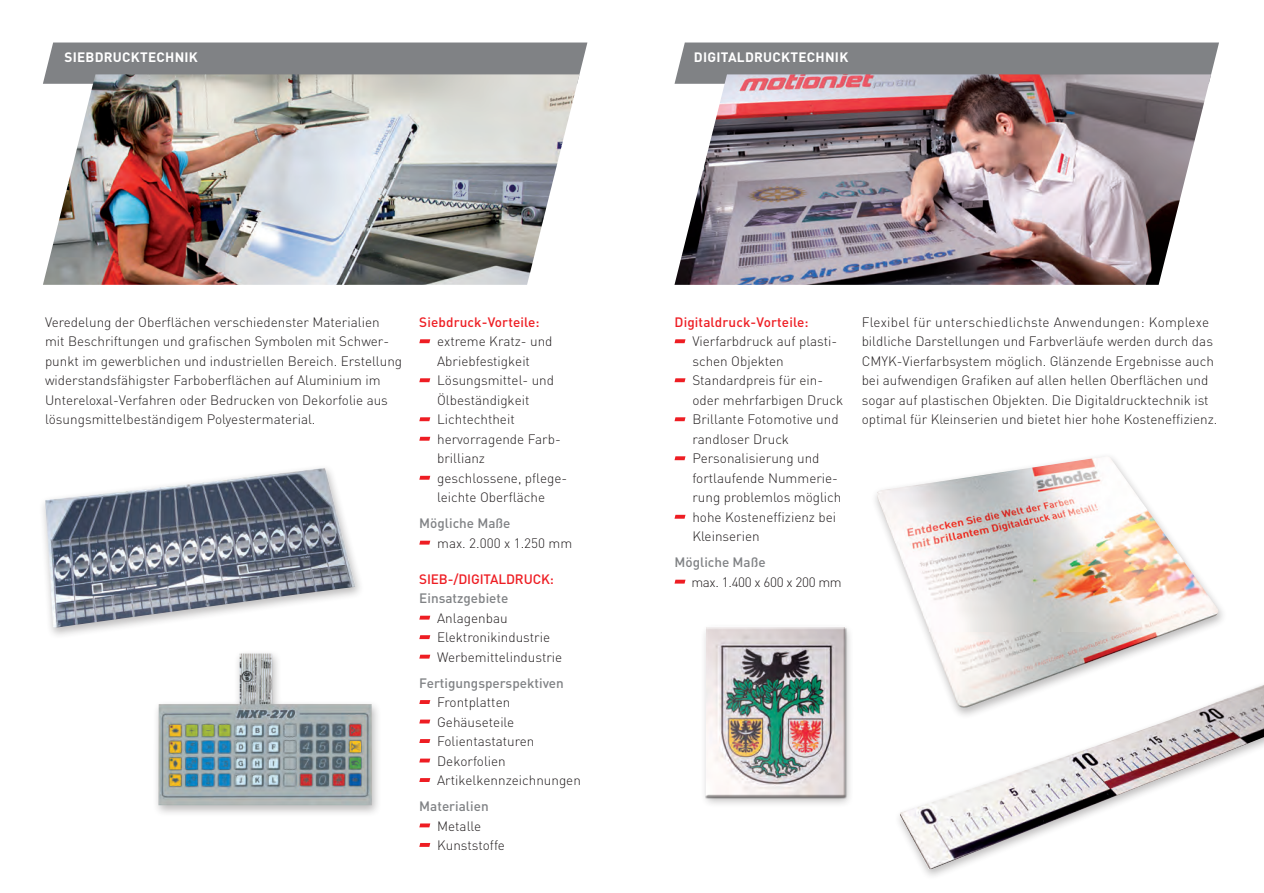
<style>
.page{position:relative;width:1264px;height:893px;background:#fff}
.page>*{position:absolute;margin:0;border:0;box-sizing:border-box;transform-origin:0 0}
.t1{font:300 13.5px/19.5px "DIN";color:#231f20}
.t2{font:500 13.5px "DIN";color:#808285}
.t3{font:500 13.5px "DIN";letter-spacing:-.01em;color:#ee1d23}
.t4{font:700 13.5px "DIN";letter-spacing:.02em;color:#fff}
.t5{font:300 13.5px "DIN";letter-spacing:-.025em;color:#231f20}
</style>
<div class="page">
<div style="left:45px;top:43px;width:542px;height:33px;background:#808285"></div>
<div style="left:677px;top:43px;width:542px;height:32px;background:#808285"></div>
<img style="left:43px;top:74px;width:536px;height:211px">
<img style="left:674px;top:74px;width:537px;height:211px">
<div style="left:152px;top:649px;width:229px;height:168px;background:#231f20;opacity:.3"></div>
<img style="left:158px;top:653px;width:214px;height:152px">
<svg style="left:419px;top:339px;width:11px;height:4px"></svg>
<svg style="left:419px;top:378px;width:11px;height:4px"></svg>
<svg style="left:419px;top:417px;width:11px;height:4px"></svg>
<svg style="left:419px;top:437px;width:11px;height:4px"></svg>
<svg style="left:419px;top:476px;width:11px;height:4px"></svg>
<svg style="left:419px;top:541px;width:11px;height:4px"></svg>
<svg style="left:419px;top:616px;width:11px;height:4px"></svg>
<svg style="left:419px;top:635px;width:11px;height:4px"></svg>
<svg style="left:419px;top:655px;width:11px;height:4px"></svg>
<svg style="left:419px;top:700px;width:11px;height:4px"></svg>
<svg style="left:419px;top:720px;width:11px;height:3px"></svg>
<svg style="left:419px;top:739px;width:11px;height:4px"></svg>
<svg style="left:419px;top:759px;width:11px;height:3px"></svg>
<svg style="left:419px;top:778px;width:11px;height:4px"></svg>
<svg style="left:419px;top:823px;width:11px;height:4px"></svg>
<svg style="left:419px;top:843px;width:11px;height:4px"></svg>
<img style="left:45px;top:468px;width:310px;height:160px">
<svg style="left:674px;top:339px;width:11px;height:4px"></svg>
<svg style="left:674px;top:378px;width:11px;height:4px"></svg>
<svg style="left:674px;top:417px;width:11px;height:4px"></svg>
<svg style="left:674px;top:456px;width:11px;height:4px"></svg>
<svg style="left:674px;top:515px;width:11px;height:4px"></svg>
<svg style="left:674px;top:580px;width:11px;height:4px"></svg>
<div style="left:700px;top:623px;width:154px;height:186px;background:#231f20;opacity:.3"></div>
<div style="left:705px;top:627px;width:142px;height:172px;background:#231f20;opacity:.5"></div>
<img style="left:876px;top:456px;width:344px;height:174px">
<div style="left:893px;top:630px;width:371px;height:251px;background:#231f20;opacity:.3"></div>
<img style="left:900px;top:685px;width:364px;height:184px">
<p class="t4" style="left:64px;top:49px;width:135px">SIEBDRUCKTECHNIK</p>
<p class="t4" style="left:694px;top:49px;width:156px">DIGITALDRUCKTECHNIK</p>
<p class="t1" style="left:45px;top:312px;width:359px">Veredelung der Oberflächen verschiedenster Materialien mit Beschriftungen und grafischen Symbolen mit Schwer&shy;punkt im gewerblichen und industriellen Bereich. Erstellung widerstandsfähigster Farboberflächen auf Aluminium im Untereloxal-Verfahren oder Bedrucken von Dekorfolie aus lösungsmittelbeständigem Polyestermaterial.</p>
<p class="t3" style="left:419px;top:313px;width:122px">Siebdruck-Vorteile:</p>
<p class="t1" style="left:437px;top:332px;width:132px">extreme Kratz- und<br>Abriebfestigkeit<br>Lösungsmittel- und<br>Ölbeständigkeit<br>Lichtechtheit hervorragende Farb&shy;brillianz geschlossene, pflege&shy;leichte Oberfläche</p>
<p class="t2" style="left:419px;top:515px;width:93px">Mögliche Maße</p>
<p class="t1" style="left:437px;top:533px;width:137px">max. 2.000 x 1.250 mm</p>
<p class="t3" style="left:419px;top:570px;width:136px">Sieb-/Digitaldruck:</p>
<p class="t2" style="left:419px;top:590px;width:91px">Einsatzgebiete</p>
<p class="t1" style="left:437px;top:608px;width:127px">Anlagenbau<br>Elektronikindustrie<br>Werbemittelindustrie</p>
<p class="t2" style="left:419px;top:674px;width:146px">Fertigungsperspektiven</p>
<p class="t1" style="left:437px;top:692px;width:145px">Frontplatten<br>Gehäuseteile<br>Folientastaturen<br>Dekorfolien<br>Artikelkennzeichnungen</p>
<p class="t2" style="left:419px;top:797px;width:71px">Materialien</p>
<p class="t1" style="left:437px;top:816px;width:69px">Metalle<br>Kunststoffe</p>
<p class="t3" style="left:674px;top:313px;width:135px">Digitaldruck-Vorteile:</p>
<p class="t1" style="left:692px;top:332px;width:152px">Vierfarbdruck auf plasti&shy;schen Objekten<br>Standardpreis für ein&shy;oder mehrfarbigen Druck<br>Brillante Fotomotive und randloser Druck<br>Personalisierung und fortlaufende Nummerie&shy;rung problemlos möglich hohe Kosteneffizienz bei<br>Kleinserien</p>
<p class="t2" style="left:674px;top:554px;width:93px">Mögliche Maße</p>
<p class="t5" style="left:691px;top:574px;width:152px">max. 1.400 x 600 x 200 mm</p>
<p class="t1" style="left:861px;top:312px;width:357px">Flexibel für unterschiedlichste Anwendungen: Komplexe bildliche Darstellungen und Farbverläufe werden durch das CMYK-Vierfarbsystem möglich. Glänzende Ergebnisse auch bei aufwendigen Grafiken auf allen hellen Oberflächen und sogar auf plastischen Objekten. Die Digitaldrucktechnik ist optimal für Kleinserien und bietet hier hohe Kosteneffizienz.</p>
</div>
